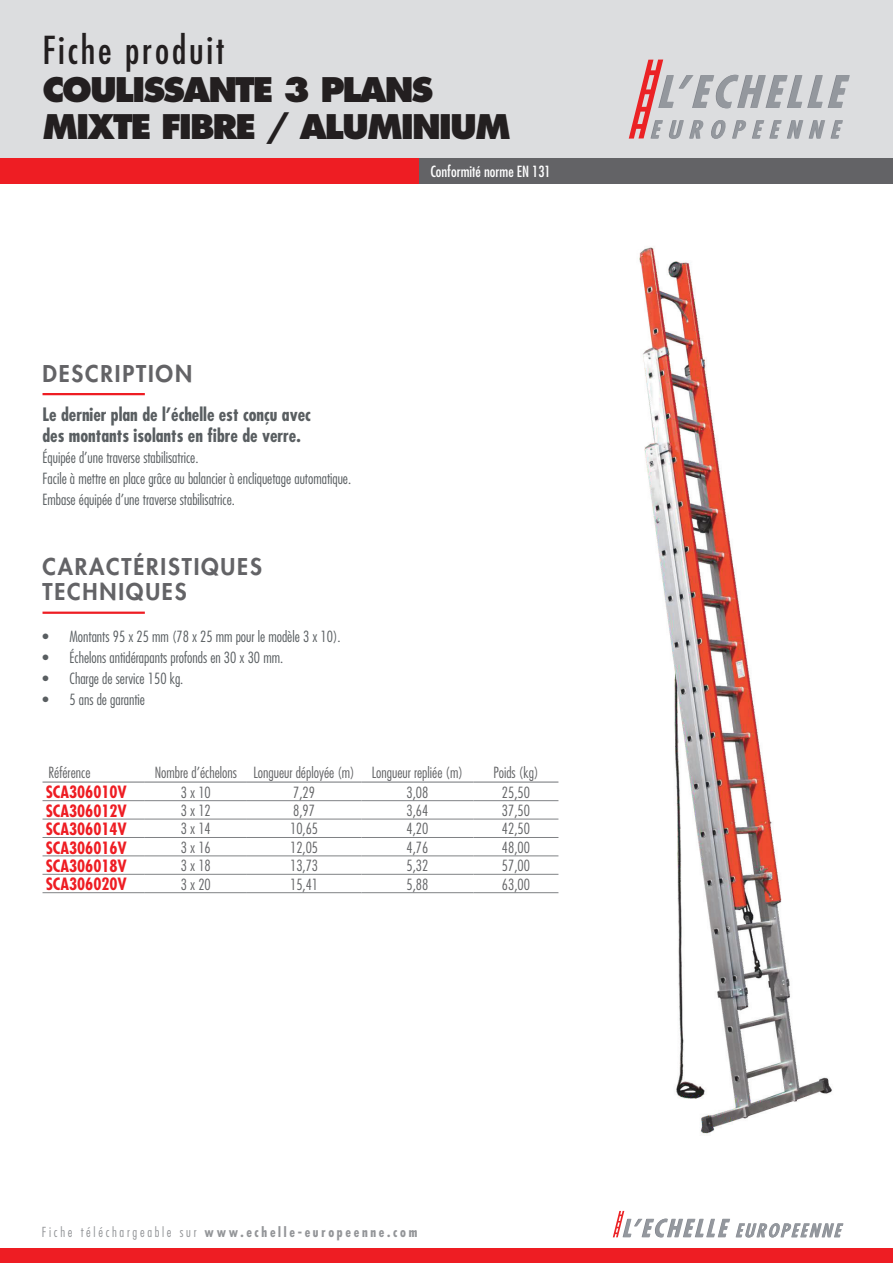
<style>
.page{position:relative;width:893px;height:1263px;background:#fff}
.page>*{position:absolute;margin:0;border:0;box-sizing:border-box;transform-origin:0 0}
.t1{font:condensed 37.5px "Futura Std";letter-spacing:.075em;color:#231f20}
.t2{font:800 33px/37.5px "Futura Std";letter-spacing:-.06em;color:#231f20}
.t3{font:800 22.5px/25.5px "Futura Std";letter-spacing:.08em;color:#636366}
.t4{font:700 condensed 18px/21px "Futura Std";color:#595e61}
.t5{font:700 condensed 16.5px "Futura Std";color:#ee1d23}
.t6{font:300 condensed 15px/21px "Futura Std";color:#595e61}
.t7{font:300 condensed 15px "Futura Std";color:#636466}
.t8{font:condensed 15px "Futura Std";color:#fff}
.t9{font:700 condensed 13.5px "Futura Std";letter-spacing:.2em;color:#939598}
.t10{font:300 condensed 13.5px "Futura Std";letter-spacing:.2em;color:#939598}
</style>
<div class="page">
<div style="left:0;top:0;width:893px;height:171px;background:#dcdddf"></div>
<div style="left:0;top:1249px;width:893px;height:14px;background:#ee1d23"></div>
<svg style="left:613px;top:1211px;width:230px;height:26px"></svg>
<svg style="left:629px;top:60px;width:221px;height:79px"></svg>
<div style="left:0;top:158px;width:422px;height:26px;background:#ee1d23"></div>
<div style="left:419px;top:158px;width:474px;height:26px;background:#636366"></div>
<img style="left:639px;top:247px;width:193px;height:887px">
<hr style="left:43px;top:781px;width:102px;height:2px;background:#808285">
<hr style="left:145px;top:781px;width:102px;height:2px;background:#808285">
<hr style="left:247px;top:781px;width:114px;height:2px;background:#808285">
<hr style="left:361px;top:781px;width:112px;height:2px;background:#808285">
<hr style="left:473px;top:781px;width:85px;height:2px;background:#808285">
<hr style="left:43px;top:800px;width:102px;height:1px;background:#808285">
<hr style="left:145px;top:800px;width:102px;height:1px;background:#808285">
<hr style="left:247px;top:800px;width:114px;height:1px;background:#808285">
<hr style="left:361px;top:800px;width:112px;height:1px;background:#808285">
<hr style="left:473px;top:800px;width:85px;height:1px;background:#808285">
<hr style="left:43px;top:819px;width:102px;height:1px;background:#808285">
<hr style="left:145px;top:819px;width:102px;height:1px;background:#808285">
<hr style="left:247px;top:819px;width:114px;height:1px;background:#808285">
<hr style="left:361px;top:819px;width:112px;height:1px;background:#808285">
<hr style="left:473px;top:819px;width:85px;height:1px;background:#808285">
<hr style="left:43px;top:837px;width:102px;height:1px;background:#808285">
<hr style="left:145px;top:837px;width:102px;height:1px;background:#808285">
<hr style="left:247px;top:837px;width:114px;height:1px;background:#808285">
<hr style="left:361px;top:837px;width:112px;height:1px;background:#808285">
<hr style="left:473px;top:837px;width:85px;height:1px;background:#808285">
<hr style="left:43px;top:855px;width:102px;height:1px;background:#808285">
<hr style="left:145px;top:855px;width:102px;height:1px;background:#808285">
<hr style="left:247px;top:855px;width:114px;height:1px;background:#808285">
<hr style="left:361px;top:855px;width:112px;height:1px;background:#808285">
<hr style="left:473px;top:855px;width:85px;height:1px;background:#808285">
<hr style="left:43px;top:874px;width:102px;height:1px;background:#808285">
<hr style="left:145px;top:874px;width:102px;height:1px;background:#808285">
<hr style="left:247px;top:874px;width:114px;height:1px;background:#808285">
<hr style="left:361px;top:874px;width:112px;height:1px;background:#808285">
<hr style="left:473px;top:874px;width:85px;height:1px;background:#808285">
<hr style="left:43px;top:892px;width:102px;height:1px;background:#808285">
<hr style="left:145px;top:892px;width:102px;height:1px;background:#808285">
<hr style="left:247px;top:892px;width:114px;height:1px;background:#808285">
<hr style="left:361px;top:892px;width:112px;height:1px;background:#808285">
<hr style="left:473px;top:892px;width:85px;height:1px;background:#808285">
<hr style="left:43px;top:612px;width:102px;height:2px;background:#ee1d23">
<hr style="left:43px;top:393px;width:102px;height:2px;background:#ee1d23">
<h1 class="t1" style="left:43px;top:28px;width:183px">Fiche produit</h1>
<h2 class="t2" style="left:43px;top:71px;width:470px">COULISSANTE 3 PLANS<br>MIXTE FIBRE / ALUMINIUM</h2>
<p class="t8" style="left:430px;top:163px;width:122px">Conformité norme EN 131</p>
<h3 class="t3" style="left:43px;top:361px;width:151px">DESCRIPTION</h3>
<p class="t4" style="left:43px;top:404px;width:270px">Le dernier plan de ’l échelle est conçu avec des montants isolants en fibre de verre.</p>
<p class="t6" style="left:43px;top:447px;width:310px">Équipée ’d une traverse stabilisatrice.<br>Facile à mettre en place grâce au balancier à encliquetage automatique.<br>Embase équipée ’d une traverse stabilisatrice.</p>
<h3 class="t3" style="left:43px;top:554px;width:221px">CARACTÉRISTIQUES<br>TECHNIQUES</h3>
<p class="t6" style="left:70px;top:626px;width:273px">Montants 95 x 25 mm (78 x 25 mm pour le modèle x3 1 0 .(</p>
<p class="t6" style="left:43px;top:626px;width:8px">•</p>
<p class="t6" style="left:43px;top:647px;width:8px">•</p>
<p class="t6" style="left:70px;top:647px;width:215px">Échelons antidérapants profonds en 30 x 30 mm.</p>
<p class="t6" style="left:43px;top:668px;width:8px">•</p>
<p class="t6" style="left:70px;top:668px;width:115px">Charge de service 150 kg.</p>
<p class="t6" style="left:43px;top:689px;width:8px">•</p>
<p class="t6" style="left:70px;top:689px;width:77px">5 ans de garantie</p>
<p class="t7" style="left:49px;top:763px;width:43px">Référence</p>
<p class="t7" style="left:155px;top:763px;width:84px">Nombre ’d échelons</p>
<p class="t7" style="left:254px;top:763px;width:103px">Longueur déployée )m(</p>
<p class="t7" style="left:372px;top:763px;width:93px">Longueur repliée )m(</p>
<p class="t7" style="left:493px;top:763px;width:47px">Poids (kg(</p>
<p class="t5" style="left:46px;top:782px;width:83px">SCA306010V</p>
<p class="t7" style="left:181px;top:783px;width:31px">x3 10</p>
<p class="t7" style="left:293px;top:783px;width:23px">7,29</p>
<p class="t7" style="left:406px;top:783px;width:23px">3,08</p>
<p class="t7" style="left:502px;top:783px;width:30px">25,50</p>
<p class="t5" style="left:46px;top:800px;width:83px">SCA306012V</p>
<p class="t7" style="left:181px;top:802px;width:31px">x3 12</p>
<p class="t7" style="left:293px;top:802px;width:23px">8,97</p>
<p class="t7" style="left:406px;top:802px;width:23px">3,64</p>
<p class="t7" style="left:502px;top:802px;width:30px">37,50</p>
<p class="t5" style="left:46px;top:819px;width:83px">SCA306014V</p>
<p class="t7" style="left:181px;top:820px;width:31px">x3 14</p>
<p class="t7" style="left:290px;top:820px;width:30px">10,65</p>
<p class="t7" style="left:406px;top:820px;width:23px">4,20</p>
<p class="t7" style="left:502px;top:820px;width:30px">42,50</p>
<p class="t5" style="left:46px;top:837px;width:83px">SCA306016V</p>
<p class="t7" style="left:181px;top:838px;width:31px">x3 16</p>
<p class="t7" style="left:290px;top:838px;width:30px">12,05</p>
<p class="t7" style="left:406px;top:838px;width:23px">4,76</p>
<p class="t7" style="left:502px;top:838px;width:30px">48,00</p>
<p class="t5" style="left:46px;top:855px;width:83px">SCA306018V</p>
<p class="t7" style="left:181px;top:857px;width:31px">x3 18</p>
<p class="t7" style="left:290px;top:857px;width:30px">13,73</p>
<p class="t7" style="left:406px;top:857px;width:23px">5,32</p>
<p class="t7" style="left:502px;top:857px;width:30px">57,00</p>
<p class="t5" style="left:46px;top:874px;width:83px">SCA306020V</p>
<p class="t7" style="left:181px;top:875px;width:31px">x3 20</p>
<p class="t7" style="left:290px;top:875px;width:30px">15,41</p>
<p class="t7" style="left:406px;top:875px;width:23px">5,88</p>
<p class="t7" style="left:502px;top:875px;width:30px">63,00</p>
<p class="t10" style="left:42px;top:1224px;width:32px">Fiche</p>
<p class="t10" style="left:81px;top:1224px;width:92px">téléchargeable</p>
<p class="t10" style="left:180px;top:1224px;width:18px">sur</p>
<p class="t9" style="left:205px;top:1224px;width:214px">www.echelle-europeenne.com</p>
</div>
